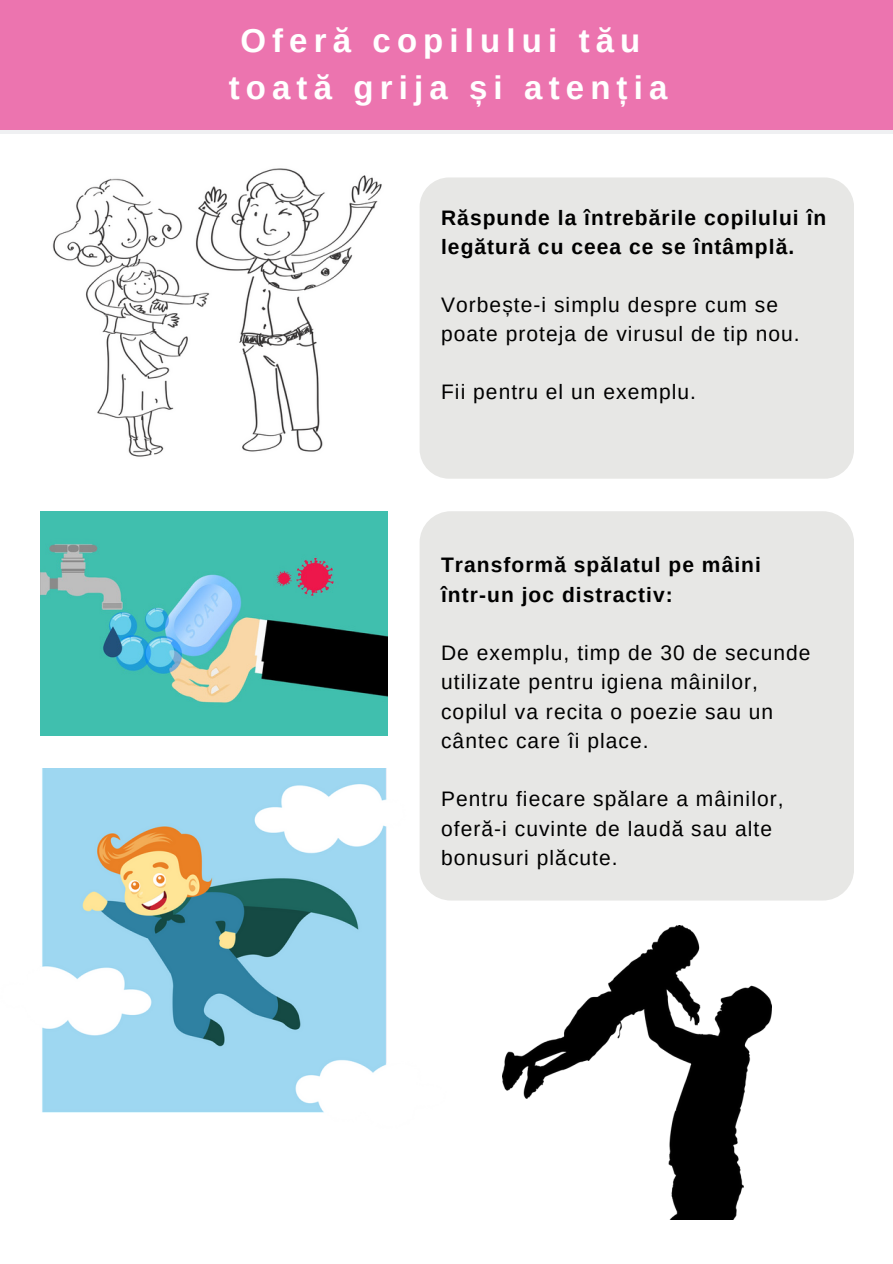
<style>
.page{position:relative;width:893px;height:1264px;background:#fff}
.page>*{position:absolute;margin:0;border:0;box-sizing:border-box;transform-origin:0 0}
.t1{font:700 33px "Arimo";letter-spacing:.185em;color:#fff}
.t2{font:21px/29.2px "Arimo";letter-spacing:.05em;color:#000}
.t3{font:700 21px/29.1px "Arimo";letter-spacing:.05em;color:#000}
</style>
<div class="page">
<div style="left:0;top:0;width:892px;height:132px;background:#ec74af"></div>
<hr style="left:0;top:131px;width:892px;height:2px;background:#eff0f2">
<div style="left:419px;top:511px;width:435px;height:389px;background:#e7e7e5;border-radius:31px"></div>
<div style="left:419px;top:177px;width:435px;height:301px;background:#e7e7e5;border-radius:29px"></div>
<img style="left:52px;top:168px;width:330px;height:289px">
<img style="left:40px;top:768px;width:405px;height:345px">
<img style="left:41px;top:511px;width:346px;height:224px">
<img style="left:502px;top:925px;width:269px;height:293px">
<p class="t1" style="left:240px;top:23px;width:401px">Oferă copilului tău</p>
<p class="t1" style="left:229px;top:69px;width:440px">toată grija și atenția</p>
<p class="t3" style="left:441px;top:203px;width:387px">Răspunde la întrebările copilului în legătură cu ceea ce se întâmplă.</p>
<p class="t2" style="left:441px;top:290px;width:360px">Vorbește-i simplu despre cum se poate proteja de virusul de tip nou.</p>
<p class="t2" style="left:441px;top:377px;width:256px">Fii pentru el un exemplu.</p>
<p class="t3" style="left:441px;top:550px;width:321px">Transformă spălatul pe mâini</p>
<p class="t3" style="left:441px;top:580px;width:233px">într-un joc distractiv:</p>
<p class="t2" style="left:441px;top:638px;width:371px">De exemplu, timp de 30 de secunde utilizate pentru igiena mâinilor, copilul va recita o poezie sau un cântec care îi place.</p>
<p class="t2" style="left:441px;top:784px;width:344px">Pentru fiecare spălare a mâinilor, oferă-i cuvinte de laudă sau alte bonusuri plăcute.</p>
</div>
